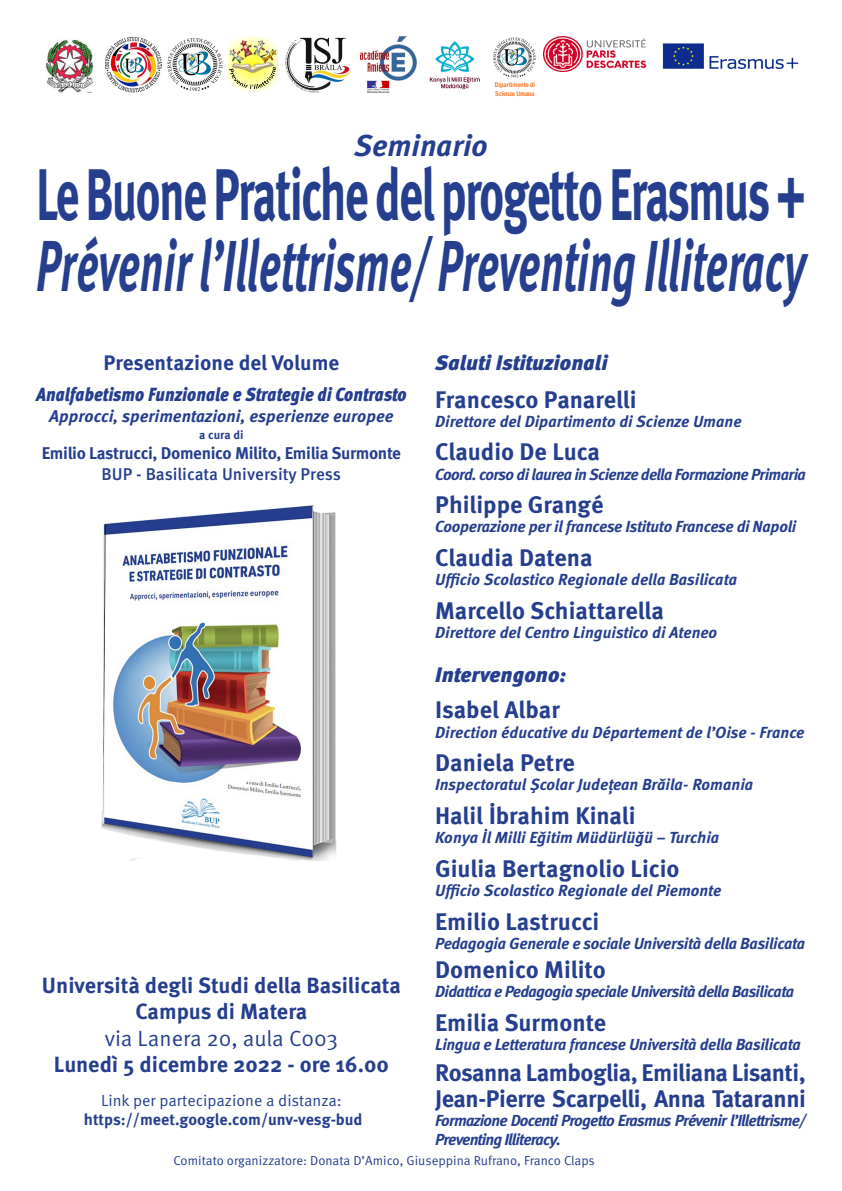
<style>
.page{position:relative;width:842px;height:1191px;background:#fff}
.page>*{position:absolute;margin:0;border:0;box-sizing:border-box;transform-origin:0 0}
.t1{font:700 73px "Meta Pro";letter-spacing:-.04em;color:#253e8e;scale:.64 1}
.t2{font:italic 700 72px "Meta Pro";letter-spacing:-.005em;color:#253e8e;scale:.6 1}
.t3{font:italic 700 30px "Meta Pro";color:#253e8e}
.t4{font:700 24px/26px "Meta Pro";letter-spacing:-.005em;color:#253e8e}
.t5{font:700 22px "Meta Pro";color:#253e8e}
.t6{font:22px "Meta Pro";color:#253e8e}
.t7{font:italic 900 21px "Meta Pro";color:#253e8e}
.t8{font:700 21px "Meta Pro";color:#253e8e}
.t9{font:italic 900 19px "Meta Pro";color:#253e8e;scale:.88 1}
.t10{font:700 17px "Meta Pro";letter-spacing:-.02em;color:#253e8e}
.t11{font:italic 700 17px "Meta Pro";color:#253e8e}
.t12{font:500 17px "Meta Pro";letter-spacing:-.005em;color:#253e8e}
.t13{font:italic 700 16px "Meta Pro";color:#253e8e}
.t14{font:italic 700 16px "Meta Pro";letter-spacing:-.02em;color:#253e8e}
.t15{font:italic 700 16px "Meta Pro";letter-spacing:-.04em;color:#253e8e}
.t16{font:italic 700 16px/19.2px "Meta Pro";letter-spacing:-.05em;color:#253e8e}
.t17{font:700 16px "Meta Pro";color:#253e8e}
.t18{font:16px "Meta Pro";color:#253e8e}
.t19{font:13px "Meta Pro";color:#253e8e}
.t20{font:700 12px "Meta Pro";letter-spacing:-.005em;color:#253e8e}
.t21{font:500 condensed 7px/8.4px "Franklin Gothic";color:#ff6300}
</style>
<div class="page">
<img style="left:429px;top:41px;width:51px;height:49px">
<img style="left:662px;top:43px;width:137px;height:27px">
<img style="left:285px;top:37px;width:66px;height:56px">
<img style="left:105px;top:36px;width:57px;height:57px">
<img style="left:544px;top:36px;width:103px;height:35px">
<img style="left:167px;top:38px;width:56px;height:54px">
<img style="left:228px;top:36px;width:50px;height:56px">
<img style="left:46px;top:39px;width:48px;height:54px">
<img style="left:493px;top:37px;width:43px;height:41px">
<img style="left:101px;top:505px;width:236px;height:355px">
<img style="left:360px;top:36px;width:56px;height:57px">
<p class="t21" style="left:495px;top:81px;width:42px">Dipartimento di<br>Scienze Umane</p>
<p class="t3" style="left:354px;top:126px;width:135px">Seminario</p>
<p class="t1" style="left:36px;top:148px;width:1205px">Le Buone Pratiche del progetto Erasmus +</p>
<p class="t2" style="left:36px;top:220px;width:1285px">Prévenir l’Illettrisme/ Preventing Illiteracy</p>
<p class="t8" style="left:103px;top:350px;width:238px">Presentazione del Volume</p>
<p class="t9" style="left:36px;top:382px;width:423px">Analfabetismo Funzionale e Strategie di Contrasto</p>
<p class="t11" style="left:49px;top:405px;width:346px">Approcci, sperimentazioni, esperienze europee</p>
<p class="t20" style="left:199px;top:427px;width:46px">a cura di</p>
<p class="t10" style="left:42px;top:442px;width:361px">Emilio Lastrucci, Domenico Milito, Emilia Surmonte</p>
<p class="t12" style="left:102px;top:463px;width:241px">BUP - Basilicata University Press</p>
<p class="t5" style="left:42px;top:971px;width:360px">Università degli Studi della Basilicata</p>
<p class="t5" style="left:135px;top:997px;width:174px">Campus di Matera</p>
<p class="t6" style="left:105px;top:1024px;width:235px">via Lanera 20, aula C003</p>
<p class="t5" style="left:54px;top:1050px;width:336px">Lunedì 5 dicembre 2022 - ore 16.00</p>
<p class="t18" style="left:101px;top:1090px;width:242px">Link per partecipazione a distanza:</p>
<p class="t17" style="left:84px;top:1109px;width:280px">https://meet.google.com/unv-vesg-bud</p>
<p class="t7" style="left:435px;top:350px;width:174px">Saluti Istituzionali</p>
<p class="t4" style="left:435px;top:387px;width:203px">Francesco Panarelli</p>
<p class="t13" style="left:435px;top:411px;width:308px">Direttore del Dipartimento di Scienze Umane</p>
<p class="t4" style="left:435px;top:440px;width:166px">Claudio De Luca</p>
<p class="t15" style="left:435px;top:464px;width:372px">Coord. corso di laurea in Scienze della Formazione Primaria</p>
<p class="t4" style="left:435px;top:492px;width:170px">Philippe Grangé</p>
<p class="t14" style="left:435px;top:516px;width:363px">Cooperazione per il francese Istituto Francese di Napoli</p>
<p class="t4" style="left:435px;top:545px;width:159px">Claudia Datena</p>
<p class="t13" style="left:435px;top:569px;width:304px">Ufficio Scolastico Regionale della Basilicata</p>
<p class="t4" style="left:435px;top:598px;width:230px">Marcello Schiattarella</p>
<p class="t13" style="left:435px;top:622px;width:284px">Direttore del Centro Linguistico di Ateneo</p>
<p class="t7" style="left:435px;top:662px;width:133px">Intervengono:</p>
<p class="t4" style="left:435px;top:698px;width:126px">Isabel Albar</p>
<p class="t13" style="left:435px;top:722px;width:371px">Direction éducative du Département de l’Oise - France</p>
<p class="t4" style="left:435px;top:750px;width:141px">Daniela Petre</p>
<p class="t13" style="left:435px;top:774px;width:320px">Inspectoratul Şcolar Judeţean Brăila- Romania</p>
<p class="t4" style="left:435px;top:803px;width:202px">Halil İbrahim Kinali</p>
<p class="t13" style="left:435px;top:827px;width:286px">Konya İl Milli Eğitim Müdürlüğü – Turchia</p>
<p class="t4" style="left:435px;top:856px;width:246px">Giulia Bertagnolio Licio</p>
<p class="t13" style="left:435px;top:880px;width:288px">Ufficio Scolastico Regionale del Piemonte</p>
<p class="t4" style="left:435px;top:909px;width:166px">Emilio Lastrucci</p>
<p class="t14" style="left:435px;top:933px;width:372px">Pedagogia Generale e sociale Università della Basilicata</p>
<p class="t4" style="left:435px;top:957px;width:172px">Domenico Milito</p>
<p class="t15" style="left:435px;top:981px;width:361px">Didattica e Pedagogia speciale Università della Basilicata</p>
<p class="t4" style="left:435px;top:1010px;width:172px">Emilia Surmonte</p>
<p class="t14" style="left:435px;top:1034px;width:367px">Lingua e Letteratura francese Università della Basilicata</p>
<p class="t4" style="left:435px;top:1060px;width:372px">Rosanna Lamboglia, Emiliana Lisanti,<br>Jean-Pierre Scarpelli, Anna Tataranni</p>
<p class="t16" style="left:435px;top:1111px;width:372px">Formazione Docenti Progetto Erasmus Prévenir l’Illettrisme/<br>Preventing Illiteracy.</p>
<p class="t19" style="left:173px;top:1152px;width:423px">Comitato organizzatore: Donata D’Amico, Giuseppina Rufrano, Franco Claps</p>
</div>
